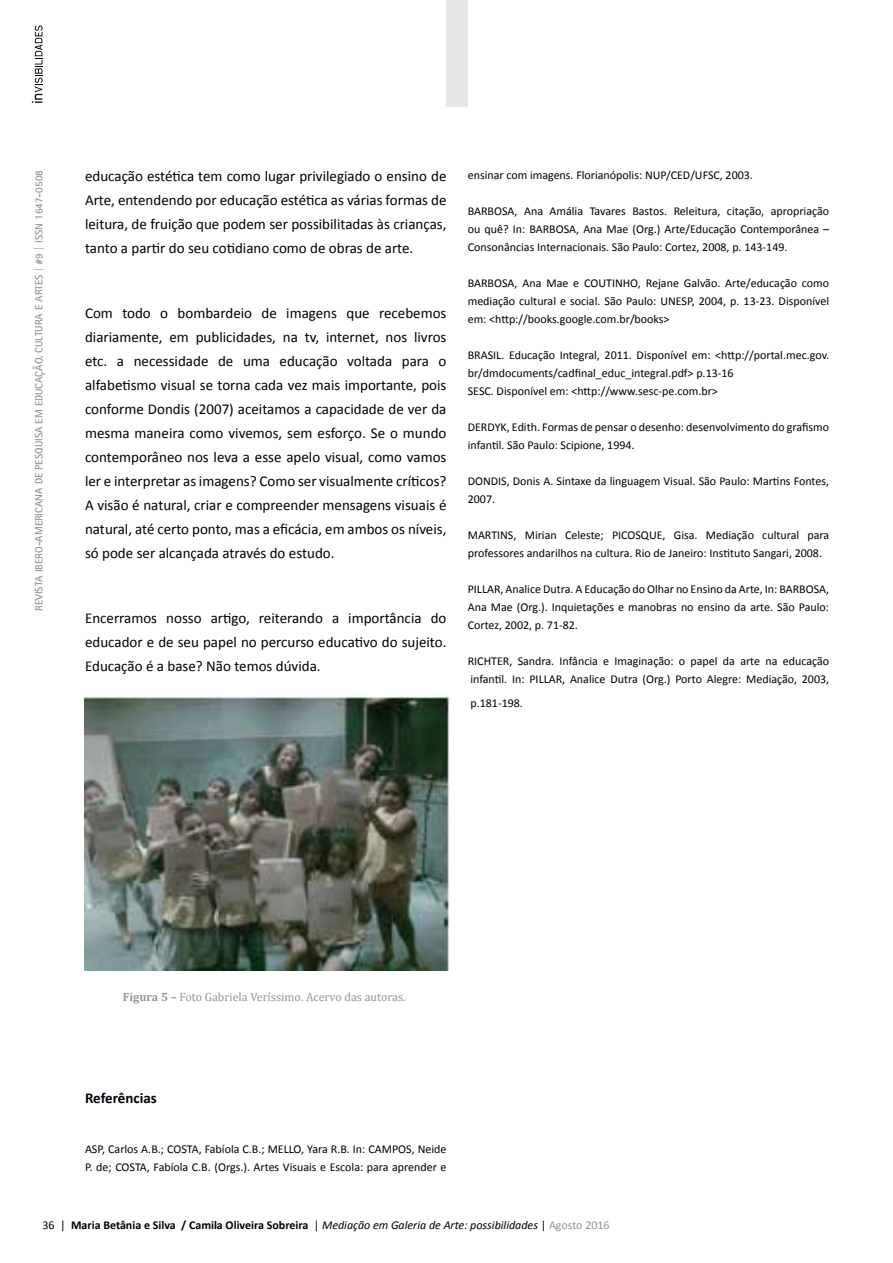
<style>
.page{position:relative;width:893px;height:1263px;background:#fff}
.page>*{position:absolute;margin:0;border:0;box-sizing:border-box;transform-origin:0 0}
.t1{font:15px/24px "Calibri";color:#000;text-align:justify}
.t2{font:700 15px "Calibri";color:#00000a}
.t3{font:12px/18px "Calibri";color:#000}
.t4{font:700 12px "Calibri";color:#000}
.t5{font:12px "Cambria";color:#939598}
.t6{font:700 10.5px "Agfa Rotis Sans Serif";color:#939598}
.s1{font-weight:700}
.s2{font-weight:400}
.s3{font-weight:400;font-style:italic}
.s4{font-weight:400;color:#939598}
</style>
<div class="page">
<svg style="left:32px;top:26px;width:11px;height:77px"></svg>
<div style="left:446px;top:0;width:22px;height:106px;background:#e6e7e8"></div>
<img style="left:84px;top:696px;width:365px;height:274px">
<p class="t6" style="left:32px;top:611px;width:442px;rotate:-90deg">REVISTA IBERO-AMERICANA DE PESQUISA EM EDUCAÇÃO, CULTURA E ARTES | #9 | ISSN 1647-0508</p>
<p class="t1" style="left:85px;top:164px;width:363px">educação estética tem como lugar privilegiado o ensino de Arte, entendendo por educação estética as várias formas de leitura, de fruição que podem ser possibilitadas às crianças, tanto a partir do seu cotidiano como de obras de arte.</p>
<p class="t1" style="left:85px;top:301px;width:363px">Com todo o bombardeio de imagens que recebemos diariamente, em publicidades, na tv, internet, nos livros etc. a necessidade de uma educação voltada para o alfabetismo visual se torna cada vez mais importante, pois conforme Dondis (2007) aceitamos a capacidade de ver da mesma maneira como vivemos, sem esforço. Se o mundo contemporâneo nos leva a esse apelo visual, como vamos ler e interpretar as imagens? Como ser visualmente críticos?<br>A visão é natural, criar e compreender mensagens visuais é natural, até certo ponto, mas a eficácia, em ambos os níveis, só pode ser alcançada através do estudo.</p>
<p class="t1" style="left:85px;top:606px;width:363px">Encerramos nosso artigo, reiterando a importância do educador e de seu papel no percurso educativo do sujeito.<br>Educação é a base? Não temos dúvida.</p>
<p class="t3" style="left:468px;top:166px;width:287px">ensinar com imagens. Florianópolis: NUP/CED/UFSC, 2003.</p>
<p class="t3" style="left:468px;top:202px;width:363px;text-align:justify">BARBOSA, Ana Amália Tavares Bastos. Releitura, citação, apropriação ou quê? In: BARBOSA, Ana Mae (Org.) Arte/Educação Contemporânea – Consonâncias Internacionais. São Paulo: Cortez, 2008, p. 143-149.</p>
<p class="t3" style="left:468px;top:274px;width:363px;text-align:justify">BARBOSA, Ana Mae e COUTINHO, Rejane Galvão. Arte/educação como mediação cultural e social. São Paulo: UNESP, 2004, p. 13-23. Disponível em: &lt;http://books.google.com.br/books&gt;</p>
<p class="t3" style="left:468px;top:346px;width:363px">BRASIL. Educação Integral, 2011. Disponível em: &lt;http://portal.mec.gov. br/dmdocuments/cadfinal_educ_integral.pdf&gt; p.13-16<br>SESC. Disponível em: &lt;http://www.sesc-pe.com.br&gt;</p>
<p class="t3" style="left:468px;top:418px;width:363px">DERDYK, Edith. Formas de pensar o desenho: desenvolvimento do grafismo infantil. São Paulo: Scipione, 1994.</p>
<p class="t3" style="left:468px;top:472px;width:363px">DONDIS, Donis A. Sintaxe da linguagem Visual. São Paulo: Martins Fontes,<br>2007.</p>
<p class="t3" style="left:468px;top:526px;width:363px">MARTINS, Mirian Celeste; PICOSQUE, Gisa. Mediação cultural para professores andarilhos na cultura. Rio de Janeiro: Instituto Sangari, 2008.</p>
<p class="t3" style="left:468px;top:580px;width:363px;text-align:justify">PILLAR, Analice Dutra. A Educação do Olhar no Ensino da Arte, In: BARBOSA, Ana Mae (Org.). Inquietações e manobras no ensino da arte. São Paulo:<br>Cortez, 2002, p. 71-82.</p>
<p class="t3" style="left:468px;top:652px;width:363px">RICHTER, Sandra. Infância e Imaginação: o papel da arte na educação infantil. In: PILLAR, Analice Dutra (Org.) Porto Alegre: Mediação, 2003,</p>
<p class="t3" style="left:470px;top:694px;width:54px">p.181-198.</p>
<p class="t5" style="left:123px;top:990px;width:284px"><span class="s1">Figura 5 –</span> Foto Gabriela Veríssimo. Acervo das autoras.</p>
<p class="t2" style="left:85px;top:1088px;width:73px">Referências</p>
<p class="t3" style="left:85px;top:1140px;width:363px">ASP, Carlos A.B.; COSTA, Fabíola C.B.; MELLO, Yara R.B. In: CAMPOS, Neide<br>P. de; COSTA, Fabíola C.B. (Orgs.). Artes Visuais e Escola: para aprender e</p>
<p class="t4" style="left:43px;top:1218px;width:569px"><span class="s2">36 |</span> Maria Betânia e Silva / Camila Oliveira Sobreira <span class="s2">|</span> <span class="s3">Mediação em Galeria de Arte: possibilidades</span> <span class="s2">|</span> <span class="s4">Agosto 2016</span></p>
</div>
